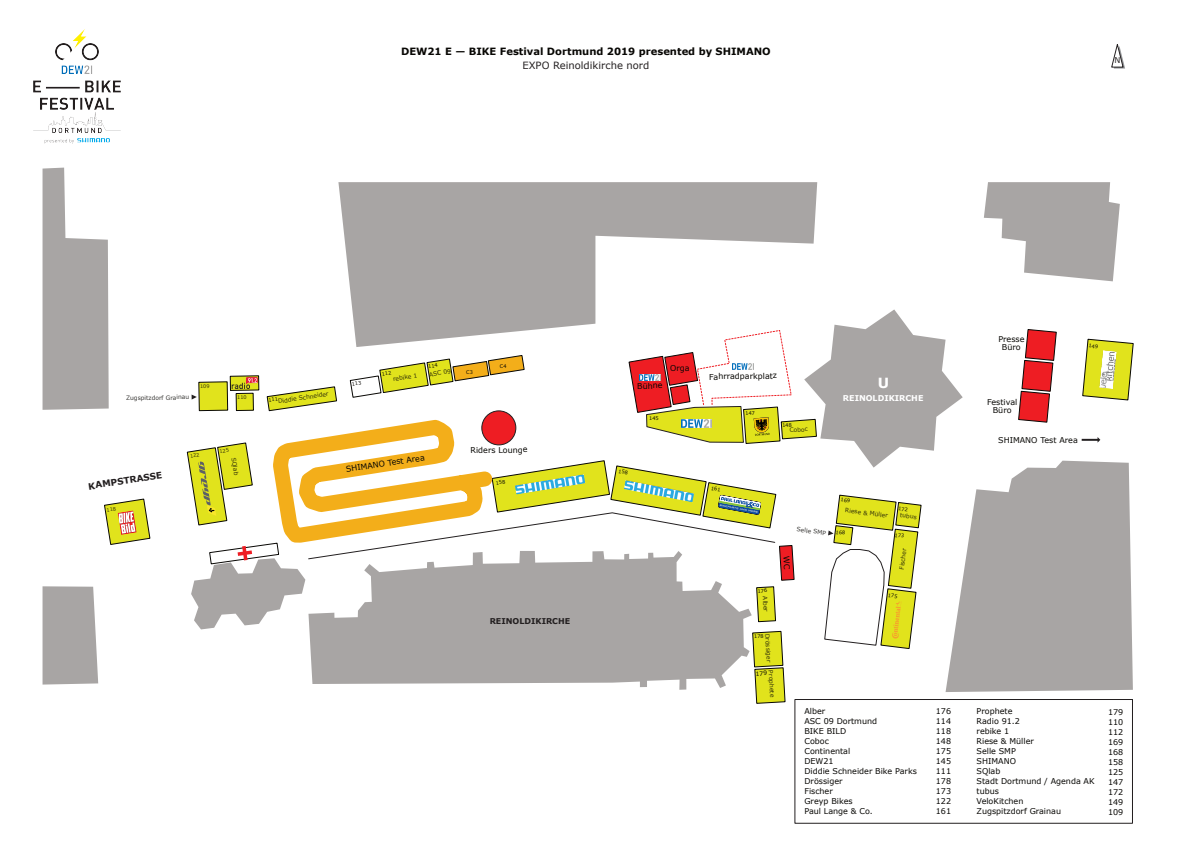
<style>
.page{position:relative;width:1191px;height:842px;background:#fff}
.page>*{position:absolute;margin:0;border:0;box-sizing:border-box;transform-origin:0 0}
.t1{font:700 14px "Verdana";color:#fff}
.t2{font:700 10px "Verdana";color:#080704}
.t3{font:10px "Verdana";color:#231f20}
.t4{font:700 9px "Verdana";color:#231f20}
.t5{font:8px/10px "Verdana";color:#080704;text-align:center}
.t6{font:700 8px "Verdana";color:#231f20}
.t7{font:700 8px "Verdana";color:#fff}
.t8{font:8px "Verdana";color:#231f20}
.t9{font:6px "Verdana";color:rgb(8 7 4/.8)}
.t10{font:5px "Verdana";color:#080704}
</style>
<div class="page">
<svg style="left:962px;top:461px;width:171px;height:231px;background:#afacab"></svg>
<svg style="left:984px;top:182px;width:136px;height:99px"></svg>
<svg style="left:338px;top:182px;width:479px;height:127px;fill:#a8a5a4"></svg>
<svg style="left:43px;top:168px;width:66px;height:242px"></svg>
<svg style="left:43px;top:586px;width:55px;height:99px;background:#acaaa9"></svg>
<svg style="left:1018px;top:329px;width:39px;height:94px"></svg>
<svg style="left:1081px;top:437px;width:19px;height:6px"></svg>
<div style="left:794px;top:699px;width:339px;height:125px;border:1px solid #231f20"></div>
<img style="left:33px;top:29px;width:88px;height:115px">
<svg style="left:1111px;top:44px;width:14px;height:25px"></svg>
<svg style="left:104px;top:498px;width:47px;height:47px"></svg>
<svg style="left:186px;top:309px;width:776px;height:395px"></svg>
<svg style="left:1082px;top:338px;width:52px;height:63px"></svg>
<p class="t2" style="left:401px;top:47px;width:371px">DEW21 E — BIKE Festival Dortmund 2019 presented by SHIMANO</p>
<p class="t3" style="left:522px;top:61px;width:128px">EXPO Reinoldikirche nord</p>
<p class="t8" style="left:1114px;top:57px;width:7px">N</p>
<p class="t9" style="left:126px;top:396px;width:65px;rotate:-1deg">Zugspitzdorf Grainau</p>
<p class="t9" style="left:278px;top:399px;width:52px;rotate:-9deg">Diddie Schneider</p>
<p class="t9" style="left:393px;top:377px;width:26px;rotate:-9deg">rebike 1</p>
<p class="t9" style="left:429px;top:372px;width:24px;rotate:-9deg">ASC 09</p>
<p class="t4" style="left:88px;top:483px;width:76px;rotate:-9deg">KAMPSTRASSE</p>
<p class="t9" style="left:236px;top:457px;width:19px;rotate:81deg">SQlab</p>
<p class="t5" style="left:345px;top:465px;width:81px;rotate:-9deg">SHIMANO Test Area</p>
<p class="t5" style="left:470px;top:446px;width:59px;rotate:-1deg">Riders Lounge</p>
<p class="t6" style="left:490px;top:617px;width:82px">REINOLDIKIRCHE</p>
<p class="t5" style="left:637px;top:381px;width:27px;rotate:-1deg">Bühne</p>
<p class="t5" style="left:670px;top:364px;width:21px;rotate:-1deg">Orga</p>
<p class="t10" style="left:649px;top:416px;width:11px">145</p>
<p class="t5" style="left:709px;top:372px;width:69px;rotate:-1deg">Fahrradparkplatz</p>
<p class="t9" style="left:789px;top:428px;width:20px;rotate:-4deg">Coboc</p>
<h1 class="t1" style="left:877px;top:378px;width:13px">U</h1>
<p class="t7" style="left:843px;top:395px;width:82px">REINOLDIKIRCHE</p>
<p class="t5" style="left:998px;top:336px;width:28px;line-height:8px">Presse<br>Büro</p>
<p class="t5" style="left:987px;top:398px;width:32px;line-height:8px">Festival<br>Büro</p>
<p class="t5" style="left:998px;top:436px;width:81px">SHIMANO Test Area</p>
<p class="t9" style="left:767px;top:596px;width:17px;rotate:86deg">Alber</p>
<p class="t9" style="left:769px;top:633px;width:30px;rotate:86deg">Drössiger</p>
<p class="t9" style="left:773px;top:670px;width:28px;rotate:86deg">Prophete</p>
<p class="t9" style="left:797px;top:527px;width:31px;rotate:7deg">Selle SMP</p>
<p class="t9" style="left:845px;top:508px;width:44px;rotate:7deg">Riese &amp; Müller</p>
<p class="t9" style="left:900px;top:512px;width:18px;rotate:7deg">tubus</p>
<p class="t9" style="left:899px;top:569px;width:23px;rotate:-83deg">Fischer</p>
<p class="t5" style="left:804px;top:707px;width:114px;text-align:left">Alber<br>ASC 09 Dortmund<br>BIKE BILD<br>Coboc<br>Continental<br>DEW21<br>Diddie Schneider Bike Parks<br>Drössiger<br>Fischer<br>Greyp Bikes<br>Paul Lange &amp; Co.</p>
<p class="t5" style="left:936px;top:707px;width:17px;text-align:justify">176<br>114<br>118<br>148<br>175<br>145<br>111<br>178<br>173<br>122<br>161</p>
<p class="t5" style="left:976px;top:707px;width:120px;text-align:left">Prophete<br>Radio 91.2<br>rebike 1<br>Riese &amp; Müller<br>Selle SMP<br>SHIMANO<br>SQlab<br>Stadt Dortmund / Agenda AK tubus<br>VeloKitchen<br>Zugspitzdorf Grainau</p>
<p class="t5" style="left:1108px;top:707px;width:17px;text-align:justify">179<br>110<br>112<br>169<br>168<br>158<br>125<br>147<br>172<br>149<br>109</p>
</div>
